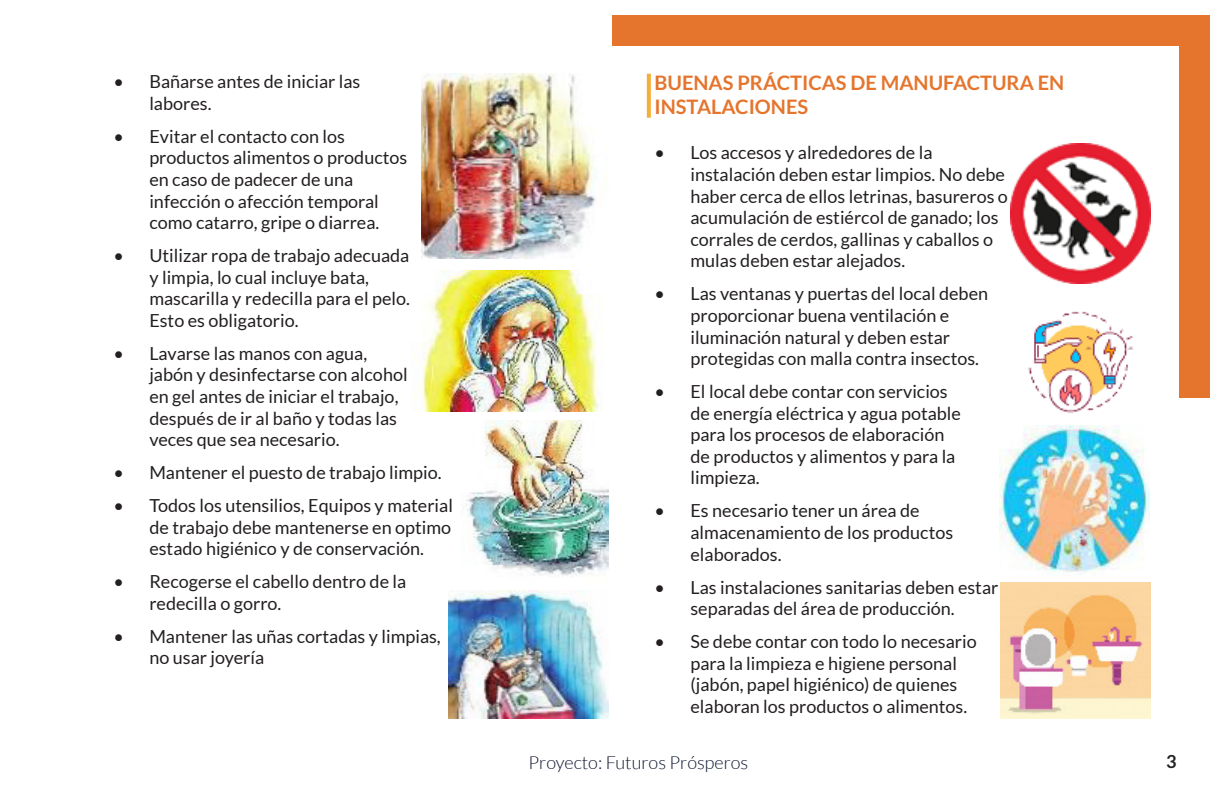
<style>
.page{position:relative;width:1224px;height:792px;background:#fff}
.page>*{position:absolute;margin:0;border:0;box-sizing:border-box;transform-origin:0 0}
.Titulo_1{font:700 20px/24px "Lato";color:#e5752d}
.t1{font:18px/21.6px "Lato";color:#231f20}
.t2{font:300 18px "Lato";color:#0c142f}
.t3{font:700 18px "Lato";color:#231f20}
</style>
<div class="page">
<div style="left:612px;top:15px;width:598px;height:31px;background:#e5752d"></div>
<div style="left:1179px;top:15px;width:31px;height:382px;background:#e5752d"></div>
<svg style="left:647px;top:74px;width:4px;height:44px"></svg>
<img style="left:416px;top:271px;width:186px;height:141px">
<img style="left:462px;top:420px;width:147px;height:157px">
<img style="left:448px;top:591px;width:161px;height:127px">
<img style="left:422px;top:74px;width:174px;height:185px">
<img style="left:1011px;top:144px;width:139px;height:139px">
<img style="left:1028px;top:311px;width:106px;height:102px">
<img style="left:999px;top:425px;width:150px;height:148px">
<img style="left:1000px;top:582px;width:150px;height:136px">
<p class="t1" style="left:149px;top:71px;width:213px;text-indent:-36px">• Bañarse antes de iniciar las labores.</p>
<p class="t1" style="left:149px;top:125px;width:259px;text-indent:-36px">• Evitar el contacto con los productos alimentos o productos en caso de padecer de una infección o afección temporal como catarro, gripe o diarrea.</p>
<p class="t1" style="left:149px;top:245px;width:262px;text-indent:-36px">• Utilizar ropa de trabajo adecuada y limpia, lo cual incluye bata, mascarilla y redecilla para el pelo.<br>Esto es obligatorio.</p>
<p class="t1" style="left:149px;top:342px;width:260px;text-indent:-36px">• Lavarse las manos con agua, jabón y desinfectarse con alcohol en gel antes de iniciar el trabajo, después de ir al baño y todas las veces que sea necesario.</p>
<p class="t1" style="left:113px;top:462px;width:330px">• Mantener el puesto de trabajo limpio.</p>
<p class="t1" style="left:149px;top:495px;width:305px;text-align:justify;text-indent:-36px">• Todos los utensilios, Equipos y material de trabajo debe mantenerse en optimo estado higiénico y de conservación.</p>
<p class="t1" style="left:149px;top:571px;width:258px;text-indent:-36px">• Recogerse el cabello dentro de la redecilla o gorro.</p>
<p class="t1" style="left:149px;top:625px;width:293px;text-indent:-36px">• Mantener las uñas cortadas y limpias, no usar joyería</p>
<p class="Titulo_1" style="left:655px;top:70px;width:411px">BUENAS PRÁCTICAS DE MANUFACTURA EN<br>INSTALACIONES</p>
<p class="t1" style="left:691px;top:142px;width:319px;text-indent:-36px">• Los accesos y alrededores de la instalación deben estar limpios. No debe haber cerca de ellos letrinas, basureros o acumulación de estiércol de ganado; los corrales de cerdos, gallinas y caballos o mulas deben estar alejados.</p>
<p class="t1" style="left:691px;top:283px;width:299px;text-indent:-36px">• Las ventanas y puertas del local deben proporcionar buena ventilación e iluminación natural y deben estar protegidas con malla contra insectos.</p>
<p class="t1" style="left:691px;top:381px;width:272px;text-indent:-36px">• El local debe contar con servicios de energía eléctrica y agua potable para los procesos de elaboración de productos y alimentos y para la limpieza.</p>
<p class="t1" style="left:691px;top:500px;width:264px;text-indent:-36px">• Es necesario tener un área de almacenamiento de los productos elaborados.</p>
<p class="t1" style="left:655px;top:576px;width:345px;text-align:center">• Las instalaciones sanitarias deben estar separadas del área de producción.</p>
<p class="t1" style="left:691px;top:631px;width:288px;text-indent:-36px">• Se debe contar con todo lo necesario para la limpieza e higiene personal (jabón, papel higiénico) de quienes elaboran los productos o alimentos.</p>
<p class="t2" style="left:529px;top:752px;width:221px">Proyecto: Futuros Prósperos</p>
<p class="t3" style="left:1166px;top:751px;width:12px">3</p>
</div>
